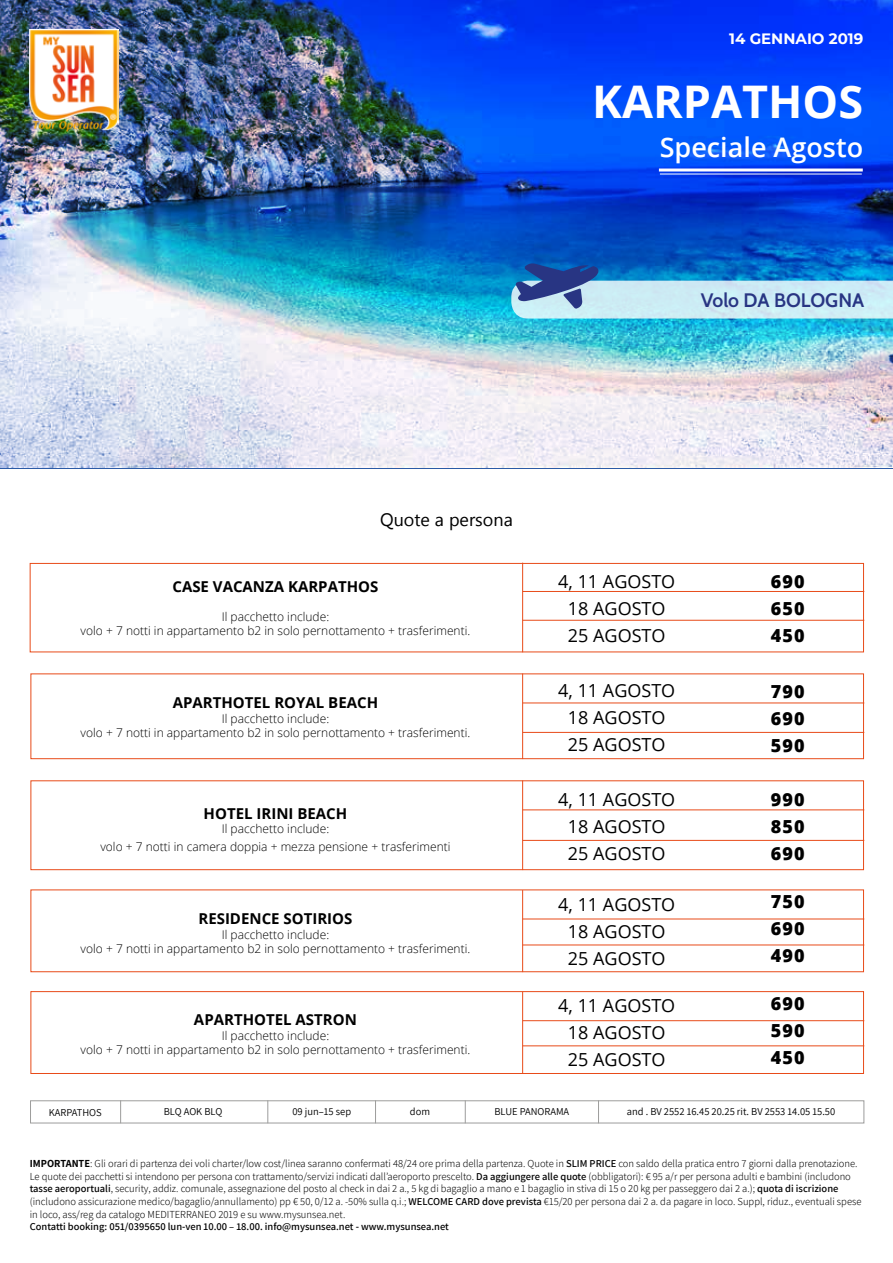
<style>
.page{position:relative;width:893px;height:1263px;background:#fff}
.page>*{position:absolute;margin:0;border:0;box-sizing:border-box;transform-origin:0 0}
.t1{font:700 45px "Open Sans";color:#fff}
.t2{font:600 27px "Open Sans";color:#fff}
.t3{font:600 19.5px "Cabin";color:#283583}
.t4{font:18px/27px "Open Sans";color:#000;text-align:center}
.t5{font:800 18px/27px "Open Sans";letter-spacing:.06em;color:#000;text-align:justify}
.t6{font:18px "Lao UI";color:#000}
.t7{font:700 15px "Open Sans";color:#000}
.t8{font:700 15px "Montserrat";color:#fff}
.t9{font:300 12px/14.4px "Open Sans";color:#000;text-align:center}
.t10{font:300 10.5px/12.6px "Assistant";color:#000}
.t11{font:10.5px "Assistant";color:#000}
.t12{font:600 10.5px "Assistant";color:#000}
.s1{font-weight:700}
.s2{font-weight:600}
</style>
<div class="page">
<img style="left:0;top:0;width:893px;height:468px">
<img style="left:30px;top:30px;width:88px;height:102px">
<hr style="left:660px;top:168px;width:201px;height:3px;background:#fff">
<hr style="left:660px;top:173px;width:201px;height:1px;background:#fff">
<svg style="left:511px;top:263px;width:382px;height:55px"></svg>
<div style="left:30px;top:563px;width:834px;height:89px;border:1px solid #e84b19"></div>
<div style="left:31px;top:673px;width:833px;height:86px;border:1px solid #e84b19"></div>
<div style="left:31px;top:780px;width:833px;height:90px;border:1px solid #e84b19"></div>
<div style="left:31px;top:889px;width:833px;height:83px;border:1px solid #e84b19"></div>
<div style="left:31px;top:991px;width:833px;height:83px;border:1px solid #e84b19"></div>
<hr style="left:523px;top:703px;width:341px;height:1px;background:#e84b19">
<hr style="left:523px;top:620px;width:341px;height:1px;background:#e84b19">
<hr style="left:523px;top:591px;width:341px;height:1px;background:#e84b19">
<hr style="left:523px;top:809px;width:341px;height:1px;background:#e84b19">
<hr style="left:523px;top:919px;width:341px;height:1px;background:#e84b19">
<hr style="left:523px;top:944px;width:341px;height:1px;background:#e84b19">
<hr style="left:523px;top:1020px;width:341px;height:1px;background:#e84b19">
<hr style="left:523px;top:1045px;width:341px;height:1px;background:#e84b19">
<hr style="left:523px;top:732px;width:341px;height:1px;background:#e84b19">
<hr style="left:523px;top:840px;width:341px;height:1px;background:#e84b19">
<hr style="left:522px;top:563px;width:1px;height:89px;background:#e84b19">
<hr style="left:522px;top:673px;width:1px;height:86px;background:#e84b19">
<hr style="left:522px;top:780px;width:1px;height:90px;background:#e84b19">
<hr style="left:522px;top:890px;width:1px;height:82px;background:#e84b19">
<hr style="left:522px;top:992px;width:1px;height:82px;background:#e84b19">
<div style="left:30px;top:1100px;width:834px;height:23px;border:1px solid #9d9d9c"></div>
<svg style="left:267px;top:1100px;width:1px;height:23px"></svg>
<svg style="left:120px;top:1100px;width:1px;height:23px"></svg>
<svg style="left:375px;top:1100px;width:1px;height:23px"></svg>
<svg style="left:465px;top:1100px;width:1px;height:23px"></svg>
<svg style="left:598px;top:1100px;width:1px;height:23px"></svg>
<h3 class="t8" style="left:729px;top:28px;width:135px">14 GENNAIO 2019</h3>
<h1 class="t1" style="left:592px;top:70px;width:273px">KARPATHOS</h1>
<h2 class="t2" style="left:660px;top:128px;width:205px">Speciale Agosto</h2>
<h3 class="t3" style="left:701px;top:289px;width:165px">Volo DA BOLOGNA</h3>
<h3 class="t6" style="left:380px;top:508px;width:134px">Quote a persona</h3>
<h3 class="t7" style="left:172px;top:576px;width:207px">CASE VACANZA KARPATHOS</h3>
<p class="t9" style="left:81px;top:609px;width:391px">Il pacchetto include:<br>volo + 7 notti in appartamento b2 in solo pernottamento + trasferimenti.</p>
<h3 class="t7" style="left:173px;top:692px;width:207px">APARTHOTEL ROYAL BEACH</h3>
<p class="t9" style="left:81px;top:711px;width:391px">Il pacchetto include:<br>volo + 7 notti in appartamento b2 in solo pernottamento + trasferimenti.</p>
<h3 class="t7" style="left:204px;top:803px;width:145px">HOTEL IRINI BEACH</h3>
<p class="t9" style="left:100px;top:820px;width:352px;line-height:18px">Il pacchetto include:<br>volo + 7 notti in camera doppia + mezza pensione + trasferimenti</p>
<h3 class="t7" style="left:198px;top:908px;width:156px">RESIDENCE SOTIRIOS</h3>
<p class="t9" style="left:81px;top:927px;width:391px">Il pacchetto include:<br>volo + 7 notti in appartamento b2 in solo pernottamento + trasferimenti.</p>
<h3 class="t7" style="left:194px;top:1009px;width:164px">APARTHOTEL ASTRON</h3>
<p class="t9" style="left:81px;top:1028px;width:391px">Il pacchetto include:<br>volo + 7 notti in appartamento b2 in solo pernottamento + trasferimenti.</p>
<h3 class="t4" style="left:558px;top:567px;width:119px">4, 11 AGOSTO<br>18 AGOSTO<br>25 AGOSTO</h3>
<h3 class="t4" style="left:558px;top:677px;width:119px">4, 11 AGOSTO<br>18 AGOSTO<br>25 AGOSTO</h3>
<h3 class="t4" style="left:558px;top:785px;width:119px">4, 11 AGOSTO<br>18 AGOSTO<br>25 AGOSTO</h3>
<h3 class="t4" style="left:558px;top:890px;width:119px">4, 11 AGOSTO<br>18 AGOSTO<br>25 AGOSTO</h3>
<h3 class="t4" style="left:558px;top:991px;width:119px">4, 11 AGOSTO<br>18 AGOSTO<br>25 AGOSTO</h3>
<h3 class="t5" style="left:771px;top:567px;width:35px">690<br>650<br>450</h3>
<h3 class="t5" style="left:771px;top:677px;width:35px">790<br>690<br>590</h3>
<h3 class="t5" style="left:771px;top:785px;width:35px">990<br>850<br>690</h3>
<h3 class="t5" style="left:771px;top:887px;width:35px">750<br>690<br>490</h3>
<h3 class="t5" style="left:771px;top:989px;width:35px">690<br>590<br>450</h3>
<p class="t11" style="left:49px;top:1105px;width:54px">KARPATHOS</p>
<p class="t11" style="left:164px;top:1104px;width:60px">BLQ AOK BLQ</p>
<p class="t11" style="left:292px;top:1105px;width:60px">09 jun–15 sep</p>
<p class="t11" style="left:410px;top:1105px;width:22px">dom</p>
<p class="t11" style="left:494px;top:1105px;width:76px">BLUE PANORAMA</p>
<p class="t11" style="left:627px;top:1104px;width:210px">and . BV 2552 16.45 20.25 rit. BV 2553 14.05 15.50</p>
<p class="t10" style="left:30px;top:1157px;width:833px"><span class="s1">IMPORTANTE</span>: Gli orari di partenza dei voli charter/low cost/linea saranno confermati 48/24 ore prima della partenza. Quote in <span class="s2">SLIM PRICE</span> con saldo della pratica entro 7 giorni dalla prenotazione.<br>Le quote dei pacchetti si intendono per persona con trattamento/servizi indicati dall’aeroporto prescelto. <span class="s2">Da aggiungere alle quote</span> (obbligatori): € 95 a/r per persona adulti e bambini (includono <span class="s2">tasse aeroportuali</span>, security, addiz. comunale, assegnazione del posto al check in dai 2 a., 5 kg di bagaglio a mano e 1 bagaglio in stiva di 15 o 20 kg per passeggero dai 2 a.); <span class="s2">quota di iscrizione </span>(includono assicurazione medico/bagaglio/annullamento) pp € 50, 0/12 a. -50% sulla q.i.; <span class="s2">WELCOME CARD dove prevista</span> €15/20 per persona dai 2 a. da pagare in loco. Suppl, riduz., eventuali spese in loco, ass/reg da catalogo MEDITERRANEO 2019 e su www.mysunsea.net.</p>
<p class="t12" style="left:30px;top:1219px;width:421px">Contatti booking: 051/0395650 lun-ven 10.00 – 18.00. info@mysunsea.net - www.mysunsea.net</p>
</div>
